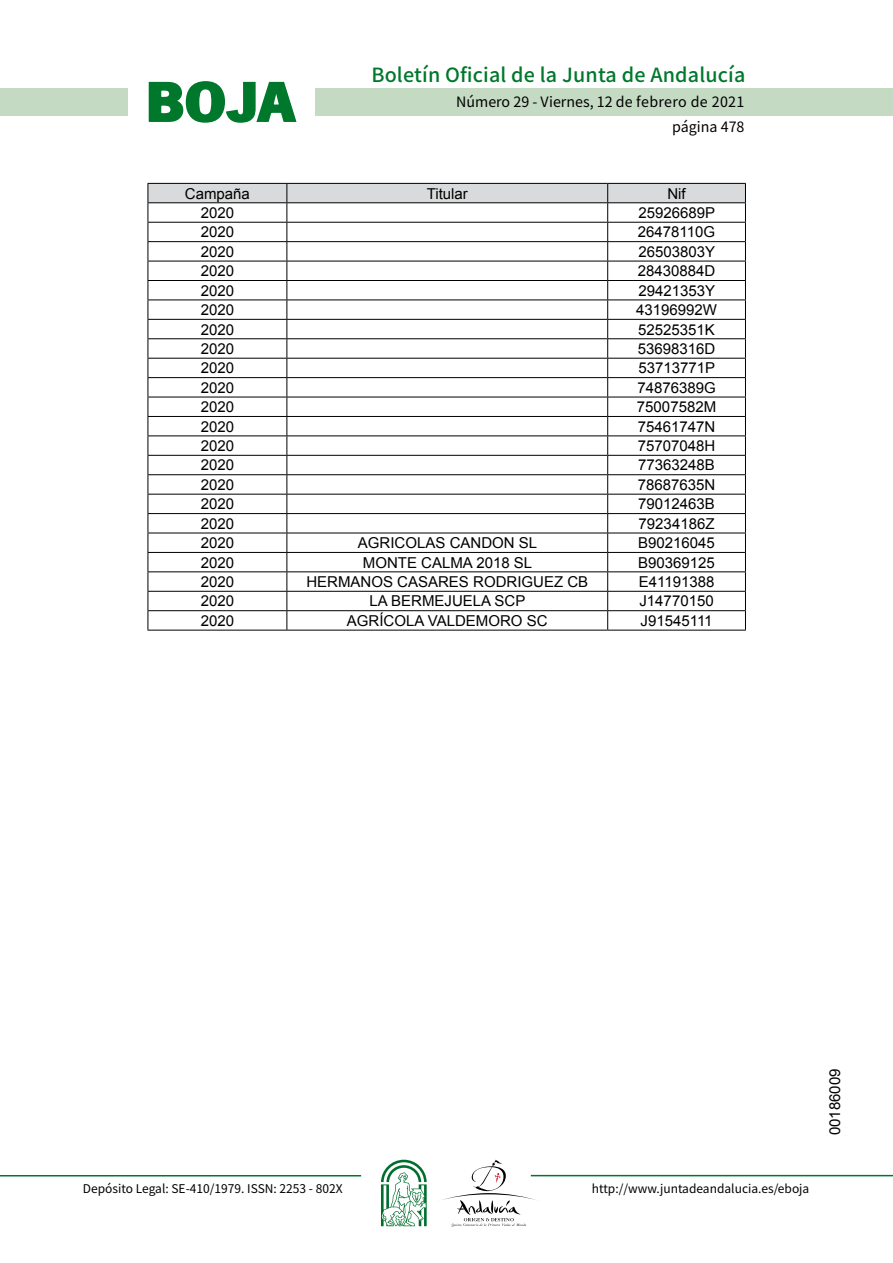
<style>
.page{position:relative;width:893px;height:1263px;background:#fff}
.page>*{position:absolute;margin:0;border:0;box-sizing:border-box;transform-origin:0 0}
.t1{font:700 57.75px "News Got T";color:#00782c;scale:1.14 1}
.t2{font:500 19.5px "Noto Sans HK";letter-spacing:.01em;color:#00782c}
.t3{font:15px "Arial";color:#000}
.t4{font:14.25px/24.5px "Noto Sans HK";color:#000;text-align:right}
.t5{font:12px "Noto Sans HK";color:#000}
</style>
<div class="page">
<div style="left:315px;top:88px;width:577px;height:28px;background:#c5dac3"></div>
<div style="left:0;top:88px;width:128px;height:28px;background:#c5dac3"></div>
<hr style="left:0;top:1175px;width:361px;height:2px;background:#00782c">
<hr style="left:531px;top:1175px;width:361px;height:1px;background:#00782c">
<svg style="left:148px;top:81px;width:149px;height:42px"></svg>
<svg style="left:442px;top:1160px;width:100px;height:67px"></svg>
<svg style="left:381px;top:1160px;width:45px;height:66px"></svg>
<svg style="left:147px;top:183px;width:599px;height:447px"></svg>
<hr style="left:147px;top:630px;width:140px;height:1px;background:#000">
<hr style="left:287px;top:630px;width:320px;height:1px;background:#000">
<hr style="left:607px;top:630px;width:138px;height:1px;background:#000">
<h1 class="t1" style="left:145px;top:68px;width:133px">BOJA</h1>
<h2 class="t2" style="left:371px;top:64px;width:375px">Boletín Oficial de la Junta de Andalucía</h2>
<p class="t4" style="left:456px;top:90px;width:290px">Número 29 - Viernes, 12 de febrero de 2021 página 478</p>
<p class="t3" style="left:185px;top:183px;width:67px">Campaña</p>
<p class="t3" style="left:426px;top:183px;width:43px">Titular</p>
<p class="t3" style="left:667px;top:183px;width:20px">Nif</p>
<p class="t3" style="left:201px;top:203px;width:35px">2020</p>
<p class="t3" style="left:638px;top:203px;width:78px">25926689P</p>
<p class="t3" style="left:201px;top:222px;width:35px">2020</p>
<p class="t3" style="left:638px;top:222px;width:79px">26478110G</p>
<p class="t3" style="left:201px;top:242px;width:35px">2020</p>
<p class="t3" style="left:638px;top:242px;width:78px">26503803Y</p>
<p class="t3" style="left:201px;top:261px;width:35px">2020</p>
<p class="t3" style="left:637px;top:261px;width:79px">28430884D</p>
<p class="t3" style="left:201px;top:281px;width:35px">2020</p>
<p class="t3" style="left:638px;top:281px;width:78px">29421353Y</p>
<p class="t3" style="left:201px;top:300px;width:35px">2020</p>
<p class="t3" style="left:636px;top:300px;width:82px">43196992W</p>
<p class="t3" style="left:201px;top:319px;width:35px">2020</p>
<p class="t3" style="left:638px;top:319px;width:78px">52525351K</p>
<p class="t3" style="left:201px;top:339px;width:35px">2020</p>
<p class="t3" style="left:637px;top:339px;width:79px">53698316D</p>
<p class="t3" style="left:201px;top:358px;width:35px">2020</p>
<p class="t3" style="left:638px;top:358px;width:78px">53713771P</p>
<p class="t3" style="left:201px;top:378px;width:35px">2020</p>
<p class="t3" style="left:637px;top:378px;width:80px">74876389G</p>
<p class="t3" style="left:201px;top:397px;width:35px">2020</p>
<p class="t3" style="left:637px;top:397px;width:81px">75007582M</p>
<p class="t3" style="left:201px;top:417px;width:35px">2020</p>
<p class="t3" style="left:637px;top:417px;width:79px">75461747N</p>
<p class="t3" style="left:201px;top:436px;width:35px">2020</p>
<p class="t3" style="left:637px;top:436px;width:79px">75707048H</p>
<p class="t3" style="left:201px;top:455px;width:35px">2020</p>
<p class="t3" style="left:638px;top:455px;width:78px">77363248B</p>
<p class="t3" style="left:201px;top:475px;width:35px">2020</p>
<p class="t3" style="left:637px;top:475px;width:79px">78687635N</p>
<p class="t3" style="left:201px;top:494px;width:35px">2020</p>
<p class="t3" style="left:638px;top:494px;width:78px">79012463B</p>
<p class="t3" style="left:201px;top:514px;width:35px">2020</p>
<p class="t3" style="left:638px;top:514px;width:77px">79234186Z</p>
<p class="t3" style="left:201px;top:533px;width:35px">2020</p>
<p class="t3" style="left:358px;top:533px;width:181px">AGRICOLAS CANDON SL</p>
<p class="t3" style="left:638px;top:533px;width:78px">B90216045</p>
<p class="t3" style="left:201px;top:553px;width:35px">2020</p>
<p class="t3" style="left:363px;top:553px;width:171px">MONTE CALMA 2018 SL</p>
<p class="t3" style="left:638px;top:553px;width:78px">B90369125</p>
<p class="t3" style="left:201px;top:572px;width:35px">2020</p>
<p class="t3" style="left:306px;top:572px;width:283px">HERMANOS CASARES RODRIGUEZ CB</p>
<p class="t3" style="left:638px;top:572px;width:77px">E41191388</p>
<p class="t3" style="left:201px;top:591px;width:35px">2020</p>
<p class="t3" style="left:369px;top:591px;width:157px">LA BERMEJUELA SCP</p>
<p class="t3" style="left:639px;top:591px;width:76px">J14770150</p>
<p class="t3" style="left:201px;top:611px;width:35px">2020</p>
<p class="t3" style="left:347px;top:611px;width:202px">AGRÍCOLA VALDEMORO SC</p>
<p class="t3" style="left:640px;top:611px;width:74px">J91545111</p>
<p class="t5" style="left:83px;top:1181px;width:261px">Depósito Legal: SE-410/1979. ISSN: 2253 - 802X</p>
<p class="t5" style="left:592px;top:1181px;width:219px">http://www.juntadeandalucia.es/eboja</p>
<p class="t3" style="left:825px;top:1135px;width:68px;rotate:-90deg">00186009</p>
</div>
